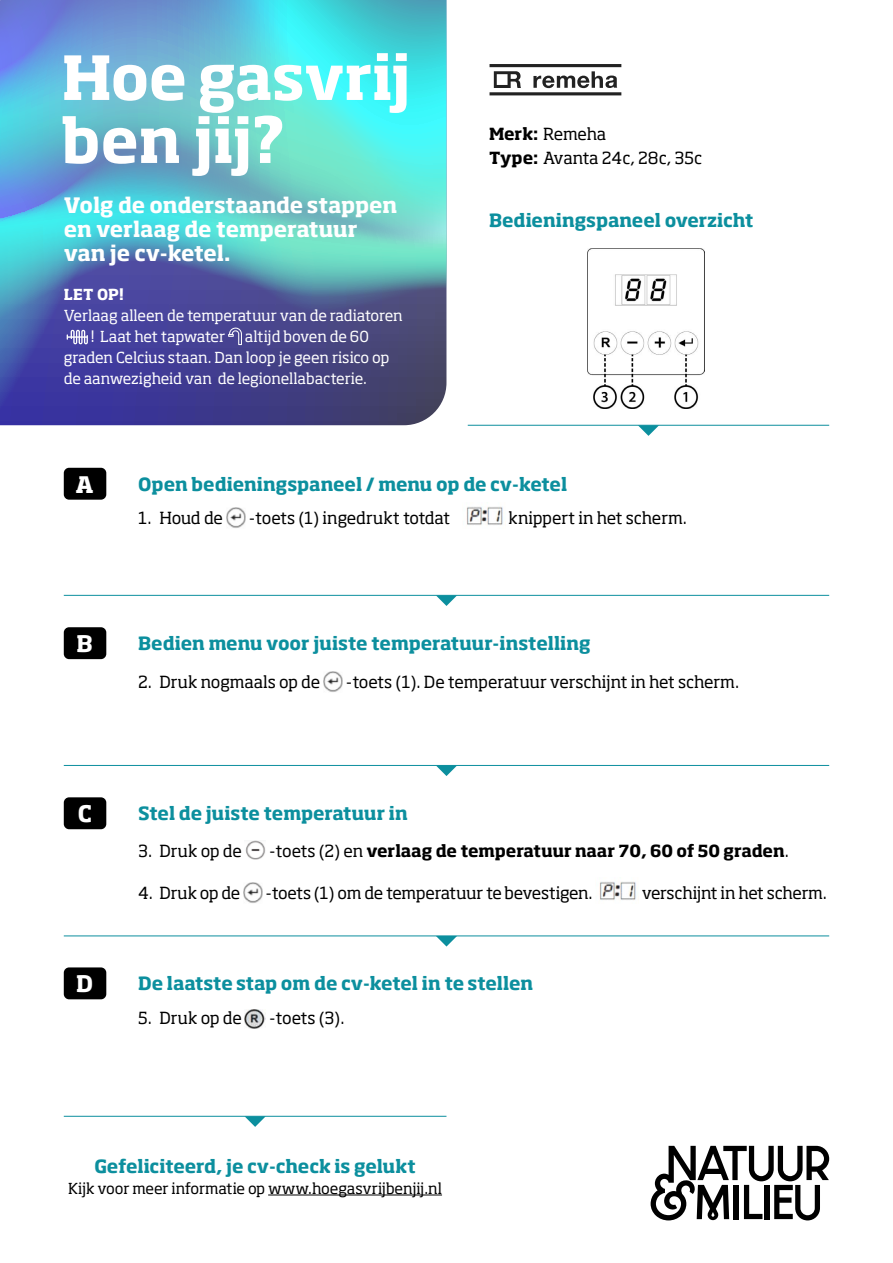
<style>
.page{position:relative;width:893px;height:1263px;background:#fff}
.page>*{position:absolute;margin:0;border:0;box-sizing:border-box;transform-origin:0 0}
.t1{font:700 60px/63px "Soho Std";letter-spacing:-.015em;color:#fff}
.t2{font:700 22.5px "Soho Std";color:#fff}
.t3{font:700 21px/24px "Soho Std";letter-spacing:-.01em;color:#fff}
.t4{font:700 18px "Soho Std";letter-spacing:-.005em;color:#0c8f9e}
.t5{font:16.5px/24px "Soho Std";letter-spacing:-.01em;color:#000}
.t6{font:700 16.5px "Soho Std";letter-spacing:-.01em;color:#000}
.t7{font:15px/21px "Soho Std";letter-spacing:-.015em;color:#fff}
.t8{font:15px "Soho Std";color:#000}
.t9{font:700 15px "Soho Std";color:#fff}
.s1{font-weight:700}
.s2{font-weight:400}
</style>
<div class="page">
<svg style="left:0;top:0;width:446px;height:425px;background:#5196c5"></svg>
<svg style="left:0;top:72px;width:446px;height:326px;background:#569bba"></svg>
<svg style="left:67px;top:329px;width:21px;height:16px"></svg>
<svg style="left:228px;top:327px;width:14px;height:18px"></svg>
<hr style="left:468px;top:425px;width:361px;height:1px;background:#0c8f9e">
<svg style="left:638px;top:425px;width:21px;height:11px"></svg>
<svg style="left:651px;top:1146px;width:178px;height:74px"></svg>
<hr style="left:64px;top:595px;width:765px;height:1px;background:#0c8f9e">
<hr style="left:64px;top:765px;width:765px;height:1px;background:#0c8f9e">
<hr style="left:64px;top:935px;width:765px;height:1px;background:#0c8f9e">
<hr style="left:64px;top:1116px;width:382px;height:1px;background:#0c8f9e">
<div style="left:64px;top:468px;width:42px;height:32px;background:#000;border-radius:5px"></div>
<div style="left:64px;top:967px;width:42px;height:32px;background:#000;border-radius:5px"></div>
<div style="left:64px;top:627px;width:42px;height:32px;background:#000;border-radius:5px"></div>
<div style="left:64px;top:797px;width:42px;height:32px;background:#000;border-radius:5px"></div>
<svg style="left:436px;top:595px;width:21px;height:11px"></svg>
<svg style="left:436px;top:766px;width:21px;height:10px"></svg>
<svg style="left:436px;top:936px;width:21px;height:10px"></svg>
<svg style="left:244px;top:1116px;width:22px;height:11px"></svg>
<hr style="left:268px;top:1194px;width:174px;height:1px;background:#000">
<img style="left:245px;top:1009px;width:21px;height:20px">
<img style="left:245px;top:840px;width:21px;height:20px">
<img style="left:243px;top:882px;width:20px;height:21px">
<img style="left:599px;top:881px;width:37px;height:19px">
<img style="left:323px;top:672px;width:20px;height:20px">
<img style="left:226px;top:507px;width:20px;height:21px">
<img style="left:466px;top:506px;width:37px;height:19px">
<svg style="left:489px;top:64px;width:132px;height:31px"></svg>
<img style="left:587px;top:248px;width:117px;height:160px">
<h1 class="t1" style="left:62px;top:44px;width:350px">Hoe gasvrij ben jij?</h1>
<p class="t3" style="left:64px;top:193px;width:335px">Volg de onderstaande stappen en verlaag de temperatuur van je cv-ketel.</p>
<p class="t9" style="left:64px;top:285px;width:62px">LET OP!</p>
<p class="t7" style="left:91px;top:305px;width:314px;text-indent:-27px">Verlaag alleen de temperatuur van de radiatoren ! Laat het tapwater</p>
<p class="t7" style="left:64px;top:326px;width:327px;text-indent:181px">altijd boven de 60 graden Celcius staan. Dan loop je geen risico op de aanwezigheid van de legionellabacterie.</p>
<p class="t5" style="left:489px;top:122px;width:215px"><span class="s1">Merk:</span> Remeha<br><span class="s1">Type:</span> Avanta 24c, 28c, 35c</p>
<p class="t4" style="left:489px;top:208px;width:266px">Bedieningspaneel overzicht</p>
<h2 class="t2" style="left:76px;top:470px;width:20px">A</h2>
<p class="t4" style="left:138px;top:472px;width:431px">Open bedieningspaneel / menu op de cv-ketel</p>
<p class="t5" style="left:138px;top:505px;width:86px">1. Houd de</p>
<p class="t5" style="left:249px;top:505px;width:203px">-toets (1) ingedrukt totdat</p>
<p class="t5" style="left:509px;top:505px;width:180px">knippert in het scherm.</p>
<h2 class="t2" style="left:77px;top:629px;width:18px">B</h2>
<p class="t4" style="left:138px;top:632px;width:454px">Bedien menu voor juiste temperatuur-instelling</p>
<p class="t5" style="left:138px;top:670px;width:183px">2. Druk nogmaals op de</p>
<p class="t5" style="left:346px;top:670px;width:395px">-toets (1). De temperatuur verschijnt in het scherm.</p>
<h2 class="t2" style="left:78px;top:799px;width:16px">C</h2>
<p class="t4" style="left:138px;top:802px;width:271px">Stel de juiste temperatuur in</p>
<p class="t5" style="left:138px;top:838px;width:105px">3. Druk op de</p>
<p class="t6" style="left:269px;top:840px;width:521px"><span class="s2">-toets (2) en</span> verlaag de temperatuur naar 70, 60 of 50 graden<span class="s2">.</span></p>
<p class="t5" style="left:138px;top:880px;width:104px">4. Druk op de</p>
<p class="t5" style="left:265px;top:880px;width:329px">-toets (1) om de temperatuur te bevestigen.</p>
<p class="t5" style="left:642px;top:880px;width:187px">verschijnt in het scherm.</p>
<h2 class="t2" style="left:76px;top:969px;width:19px">D</h2>
<p class="t4" style="left:138px;top:972px;width:397px">De laatste stap om de cv-ketel in te stellen</p>
<p class="t5" style="left:138px;top:1006px;width:105px">5. Druk op de</p>
<p class="t5" style="left:269px;top:1006px;width:77px">-toets (3).</p>
<p class="t4" style="left:94px;top:1154px;width:323px">Gefeliciteerd, je cv-check is gelukt</p>
<p class="t8" style="left:68px;top:1179px;width:375px">Kijk voor meer informatie op www.hoegasvrijbenjij.nl</p>
</div>
